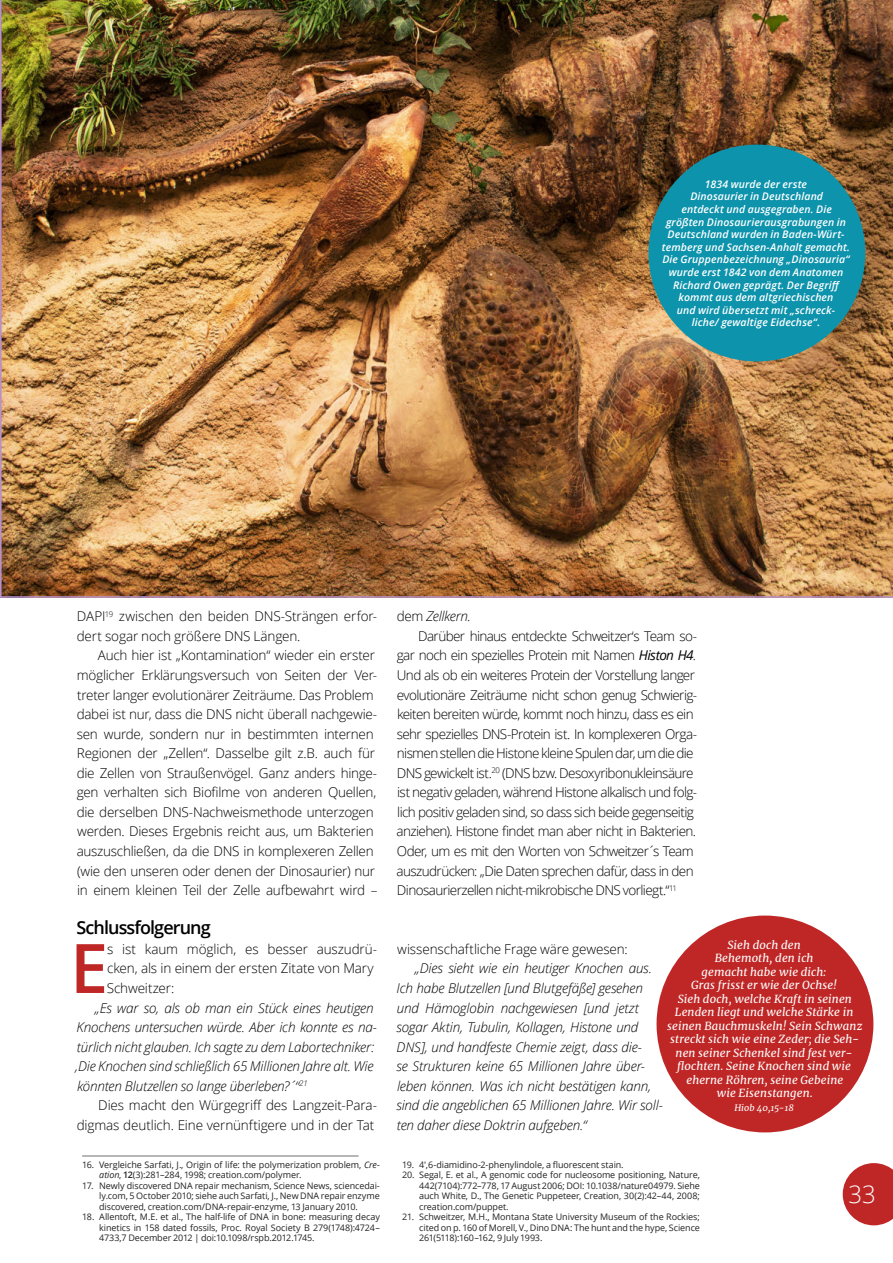
<style>
.page{position:relative;width:893px;height:1263px;background:#fff}
.page>*{position:absolute;margin:0;border:0;box-sizing:border-box;transform-origin:0 0}
.t1{font:600 68.25px "Open Sans";color:#bf2726}
.t2{font:300 24px "Open Sans";color:#fff}
.t3{font:600 18px "Open Sans";letter-spacing:-.05em;color:#000}
.t4{font:300 13.5px/19.5px "Open Sans";letter-spacing:-.025em;color:#000}
.t5{font:300 13.5px "Open Sans";letter-spacing:-.045em;color:#000}
.t6{font:italic 300 13.5px/19.5px "Open Sans";letter-spacing:-.015em;color:#000}
.t7{font:italic 11.25px/13.5px "Merriweather";letter-spacing:.01em;color:#fff;text-align:center}
.t8{font:italic 600 10.5px/12.6px "Open Sans";letter-spacing:.01em;color:#fff;text-align:center}
.t9{font:9px/10.5px "Open Sans";letter-spacing:-.01em;color:#222;text-align:justify}
.t10{font:italic 9px "Merriweather";letter-spacing:.005em;color:#fff}
.s1{font-style:italic}
.s2{font-weight:600}
.s3{font-style:normal}
.s4{font-weight:400;font-style:italic}
</style>
<div class="page">
<img style="left:0;top:0;width:893px;height:598px">
<hr style="left:82px;top:1155px;width:277px;height:1px;background:#6d6f71">
<div style="left:648px;top:145px;width:217px;height:216px;background:#0d93ac;border-radius:50%"></div>
<div style="left:657px;top:915px;width:216px;height:217px;background:#bf2726;border-radius:50%"></div>
<svg style="left:842px;top:1163px;width:51px;height:63px"></svg>
<p class="t8" style="left:662px;top:179px;width:190px">1834 wurde der erste<br>Dinosaurier in Deutschland<br>entdeckt und ausgegraben. Die größten Dinosaurierausgrabungen in<br>Deutschland wurden in Baden-Würt&shy;temberg und Sachsen-Anhalt gemacht.<br>Die Gruppenbezeichnung „Dinosauria“ wurde erst 1842 von dem Anatomen<br>Richard Owen geprägt. Der Begriff kommt aus dem altgriechischen<br>und wird übersetzt mit „schreck-<br>liche/ gewaltige Eidechse“.</p>
<h3 class="t4" style="left:77px;top:606px;width:302px">DAPI<sup>19</sup> zwischen den beiden DNS-Strängen erfor&shy;dert sogar noch größere DNS Längen.</h3>
<p class="t4" style="left:77px;top:645px;width:302px;text-indent:21px">Auch hier ist „Kontamination“ wieder ein erster möglicher Erklärungsversuch von Seiten der Ver&shy;treter langer evolutionärer Zeiträume. Das Problem dabei ist nur, dass die DNS nicht überall nachgewie&shy;sen wurde, sondern nur in bestimmten internen Regionen der „Zellen“. Dasselbe gilt z.B. auch für die Zellen von Straußenvögel. Ganz anders hinge&shy;gen verhalten sich Biofilme von anderen Quellen, die derselben DNS-Nachweismethode unterzogen werden. Dieses Ergebnis reicht aus, um Bakterien auszuschließen, da die DNS in komplexeren Zellen (wie den unseren oder denen der Dinosaurier) nur in einem kleinen Teil der Zelle aufbewahrt wird –</p>
<h3 class="t3" style="left:77px;top:920px;width:136px">Schlussfolgerung</h3>
<h1 class="t1" style="left:70px;top:941px;width:40px">E</h1>
<h3 class="t4" style="left:107px;top:939px;width:272px">s ist kaum möglich, es besser auszudrü&shy;cken, als in einem der ersten Zitate von Mary<br>Schweitzer:</h3>
<p class="t6" style="left:75px;top:999px;width:303px;text-indent:20px">„Es war so, als ob man ein Stück eines heutigen Knochens untersuchen würde. Aber ich konnte es na&shy;türlich nicht glauben. Ich sagte zu dem Labortechniker: ‚Die Knochen sind schließlich 65 Millionen Jahre alt. Wie könnten Blutzellen so lange überleben?´“<sup>21</sup></p>
<h3 class="t4" style="left:77px;top:1095px;width:302px;text-align:right">Dies macht den Würgegriff des Langzeit-Para&shy;digmas deutlich. Eine vernünftigere und in der Tat</h3>
<p class="t9" style="left:99px;top:1159px;width:282px;text-indent:-17px">16. Vergleiche Sarfati, J., Origin of life: the polymerization problem, <span class="s1">Cre&shy;ation</span>, <span class="s2">12</span>(3):281–284, 1998; creation.com/polymer.</p>
<p class="t9" style="left:99px;top:1180px;width:282px;text-indent:-17px">17. Newly discovered DNA repair mechanism, Science News, sciencedai&shy;ly.com, 5 October 2010; siehe auch Sarfati, J., New DNA repair enzyme discovered, creation.com/DNA-repair-enzyme, 13 January 2010.</p>
<p class="t9" style="left:99px;top:1211px;width:282px;text-indent:-17px">18. Allentoft, M.E. et al., The half-life of DNA in bone: measuring decay kinetics in 158 dated fossils, Proc. Royal Society B 279(1748):4724– 4733,7 December 2012 | doi:10.1098/rspb.2012.1745.</p>
<h3 class="t6" style="left:397px;top:608px;width:75px"><span class="s3">dem</span> Zellkern<span class="s3">.</span></h3>
<h3 class="t5" style="left:418px;top:627px;width:280px">Darüber hinaus entdeckte Schweitzer‘s Team so-</h3>
<h3 class="t5" style="left:397px;top:646px;width:301px">gar noch ein spezielles Protein mit Namen <span class="s4">Histon H4</span>.</h3>
<h3 class="t5" style="left:397px;top:666px;width:300px">Und als ob ein weiteres Protein der Vorstellung langer</h3>
<h3 class="t5" style="left:397px;top:685px;width:302px">evolutionäre Zeiträume nicht schon genug Schwierig-</h3>
<h3 class="t5" style="left:397px;top:705px;width:298px">keiten bereiten würde, kommt noch hinzu, dass es ein</h3>
<h3 class="t5" style="left:397px;top:724px;width:302px">sehr spezielles DNS-Protein ist. In komplexeren Orga-</h3>
<h3 class="t5" style="left:397px;top:744px;width:298px">nismen stellen die Histone kleine Spulen dar, um die die</h3>
<h3 class="t5" style="left:397px;top:764px;width:298px">DNS gewickelt ist.<sup>20</sup> (DNS bzw. Desoxyribonukleinsäure</h3>
<h3 class="t5" style="left:397px;top:783px;width:301px">ist negativ geladen, während Histone alkalisch und folg-</h3>
<h3 class="t5" style="left:397px;top:803px;width:298px">lich positiv geladen sind, so dass sich beide gegenseitig</h3>
<h3 class="t5" style="left:397px;top:822px;width:301px">anziehen). Histone findet man aber nicht in Bakterien.</h3>
<h3 class="t5" style="left:397px;top:842px;width:298px">Oder, um es mit den Worten von Schweitzer´s Team</h3>
<h3 class="t5" style="left:397px;top:861px;width:298px">auszudrücken: „Die Daten sprechen dafür, dass in den</h3>
<h3 class="t5" style="left:397px;top:881px;width:282px">Dinosaurierzellen nicht-mikrobische DNS vorliegt.“<sup>11</sup></h3>
<p class="t7" style="left:667px;top:938px;width:197px">Sieh doch den<br>Behemoth, den ich<br>gemacht habe wie dich:<br>Gras frisst er wie der Ochse!<br>Sieh doch, welche Kraft in seinen<br>Lenden liegt und welche Stärke in seinen Bauchmuskeln! Sein Schwanz streckt sich wie eine Zeder; die Seh&shy;nen seiner Schenkel sind fest ver&shy;flochten. Seine Knochen sind wie eherne Röhren, seine Gebeine<br>wie Eisenstangen.</p>
<p class="t10" style="left:734px;top:1102px;width:61px">Hiob 40,15-18</p>
<h3 class="t4" style="left:397px;top:939px;width:232px">wissenschaftliche Frage wäre gewesen:</h3>
<p class="t6" style="left:396px;top:960px;width:268px;text-indent:18px">„Dies sieht wie ein heutiger Knochen aus.<br>Ich habe Blutzellen [und Blutgefäße] gesehen und Hämoglobin nachgewiesen [und jetzt sogar Aktin, Tubulin, Kollagen, Histone und DNS], und handfeste Chemie zeigt, dass die-<br>se Strukturen keine 65 Millionen Jahre über&shy;leben können. Was ich nicht bestätigen kann, sind die angeblichen 65 Millionen Jahre. Wir soll&shy;ten daher diese Doktrin aufgeben.“</p>
<p class="t9" style="left:402px;top:1159px;width:223px">19. 4′,6-diamidino-2-phenylindole, a fluorescent stain.</p>
<p class="t9" style="left:419px;top:1169px;width:282px;text-indent:-17px">20. Segal, E. et al., A genomic code for nucleosome positioning, Nature, 442(7104):772–778, 17 August 2006; DOI: 10.1038/nature04979. Siehe auch White, D., The Genetic Puppeteer, Creation, 30(2):42–44, 2008; creation.com/puppet.</p>
<p class="t9" style="left:419px;top:1211px;width:282px;text-indent:-17px">21. Schweitzer, M.H., Montana State University Museum of the Rockies; cited on p. 160 of Morell, V., Dino DNA: The hunt and the hype, Science 261(5118):160–162, 9 July 1993.</p>
<h2 class="t2" style="left:848px;top:1185px;width:29px">33</h2>
</div>
